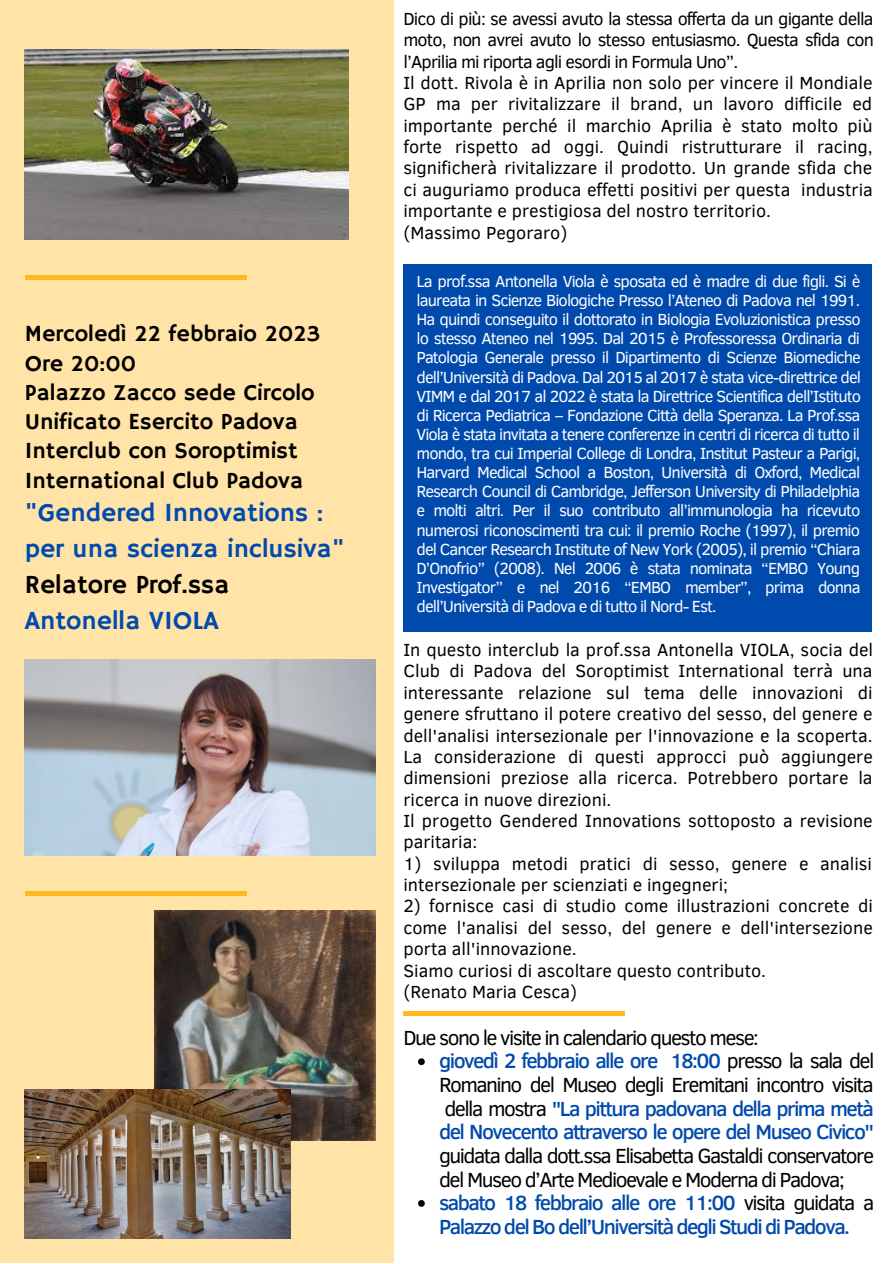
<style>
.page{position:relative;width:893px;height:1264px;background:#fff}
.page>*{position:absolute;margin:0;border:0;box-sizing:border-box;transform-origin:0 0}
.t1{font:26.1px/36px "Hammersmith One";color:#004aad}
.t2{font:26.1px "Hammersmith One";color:#000}
.t3{font:23.1px/29.2px "Hammersmith One";color:#000}
.t4{font:21px/23.5px "Clear Sans";letter-spacing:-.075em;color:#000}
.t5{font:500 21px/23.5px "Clear Sans";letter-spacing:-.075em;color:#004aad;text-align:justify}
.t6{font:18px/21.3px "Clear Sans";color:#000}
.t7{font:16.5px/19px "Clear Sans";letter-spacing:-.055em;color:#fff;text-align:justify}
.s1{font-weight:400;color:#000}
.s2{font-weight:500;color:#004aad}
</style>
<div class="page">
<div style="left:0;top:0;width:394px;height:1262px;background:#ffe3a7"></div>
<hr style="left:25px;top:275px;width:221px;height:4px;background:#ffb923">
<div style="left:403px;top:264px;width:469px;height:367px;background:#004aad"></div>
<img style="left:25px;top:50px;width:324px;height:190px">
<img style="left:25px;top:659px;width:350px;height:197px">
<hr style="left:25px;top:891px;width:221px;height:4px;background:#ffb923">
<hr style="left:403px;top:1011px;width:222px;height:4px;background:#ffb923">
<img style="left:155px;top:910px;width:220px;height:230px">
<img style="left:25px;top:1089px;width:265px;height:149px">
<svg style="left:418px;top:1058px;width:7px;height:7px"></svg>
<svg style="left:418px;top:1200px;width:7px;height:6px"></svg>
<p class="t3" style="left:25px;top:320px;width:297px">Mercoledì 22 febbraio 2023<br>Ore 20:00<br>Palazzo Zacco sede Circolo<br>Unificato Esercito Padova<br>Interclub con Soroptimist<br>International Club Padova</p>
<h1 class="t1" style="left:25px;top:496px;width:321px">"Gendered Innovations : per una scienza inclusiva"</h1>
<h1 class="t2" style="left:25px;top:570px;width:206px">Relatore Prof.ssa</h1>
<h1 class="t1" style="left:25px;top:604px;width:195px">Antonella VIOLA</h1>
<p class="t6" style="left:403px;top:7px;width:472px">Dico di più: se avessi avuto la stessa offerta da un gigante della moto, non avrei avuto lo stesso entusiasmo. Questa sfida con l’Aprilia mi riporta agli esordi in Formula Uno”.<br>Il dott. Rivola è in Aprilia non solo per vincere il Mondiale GP ma per rivitalizzare il brand, un lavoro difficile ed importante perché il marchio Aprilia è stato molto più forte rispetto ad oggi. Quindi ristrutturare il racing, significherà rivitalizzare il prodotto. Un grande sfida che ci auguriamo produca effetti positivi per questa industria importante e prestigiosa del nostro territorio.<br>(Massimo Pegoraro)</p>
<p class="t7" style="left:416px;top:271px;width:446px">La prof.ssa Antonella Viola è sposata ed è madre di due figli. Si è laureata in Scienze Biologiche Presso l’Ateneo di Padova nel 1991.<br>Ha quindi conseguito il dottorato in Biologia Evoluzionistica presso lo stesso Ateneo nel 1995. Dal 2015 è Professoressa Ordinaria di Patologia Generale presso il Dipartimento di Scienze Biomediche dell’Università di Padova. Dal 2015 al 2017 è stata vice-direttrice del VIMM e dal 2017 al 2022 è stata la Direttrice Scientifica dell’Istituto di Ricerca Pediatrica – Fondazione Città della Speranza. La Prof.ssa Viola è stata invitata a tenere conferenze in centri di ricerca di tutto il mondo, tra cui Imperial College di Londra, Institut Pasteur a Parigi, Harvard Medical School a Boston, Università di Oxford, Medical Research Council di Cambridge, Jefferson University di Philadelphia e molti altri. Per il suo contributo all’immunologia ha ricevuto numerosi riconoscimenti tra cui: il premio Roche (1997), il premio del Cancer Research Institute of New York (2005), il premio “Chiara D’Onofrio” (2008). Nel 2006 è stata nominata “EMBO Young Investigator” e nel 2016 “EMBO member”, prima donna dell’Università di Padova e di tutto il Nord- Est.</p>
<p class="t6" style="left:403px;top:638px;width:471px">In questo interclub la prof.ssa Antonella VIOLA, socia del Club di Padova del Soroptimist International terrà una interessante relazione sul tema delle innovazioni di genere sfruttano il potere creativo del sesso, del genere e dell'analisi intersezionale per l'innovazione e la scoperta.<br>La considerazione di questi approcci può aggiungere dimensioni preziose alla ricerca. Potrebbero portare la ricerca in nuove direzioni.<br>Il progetto Gendered Innovations sottoposto a revisione paritaria:</p>
<p class="t6" style="left:403px;top:851px;width:470px">1) sviluppa metodi pratici di sesso, genere e analisi intersezionale per scienziati e ingegneri;</p>
<p class="t6" style="left:403px;top:894px;width:471px">2) fornisce casi di studio come illustrazioni concrete di come l'analisi del sesso, del genere e dell'intersezione porta all'innovazione.<br>Siamo curiosi di ascoltare questo contributo.<br>(Renato Maria Cesca)</p>
<p class="t4" style="left:403px;top:1024px;width:357px">Due sono le visite in calendario questo mese:</p>
<p class="t5" style="left:439px;top:1048px;width:437px">giovedì 2 febbraio alle ore 18:00 <span class="s1">presso la sala del Romanino del Museo degli Eremitani incontro visita della mostra</span> "La pittura padovana della prima metà del Novecento attraverso le opere del Museo Civico"</p>
<p class="t4" style="left:439px;top:1142px;width:437px">guidata dalla dott.ssa Elisabetta Gastaldi conservatore del Museo d’Arte Medioevale e Moderna di Padova; <span class="s2">sabato 18 febbraio alle ore 11:00</span> visita guidata a <span class="s2">Palazzo del Bo dell’Università degli Studi di Padova.</span></p>
</div>
